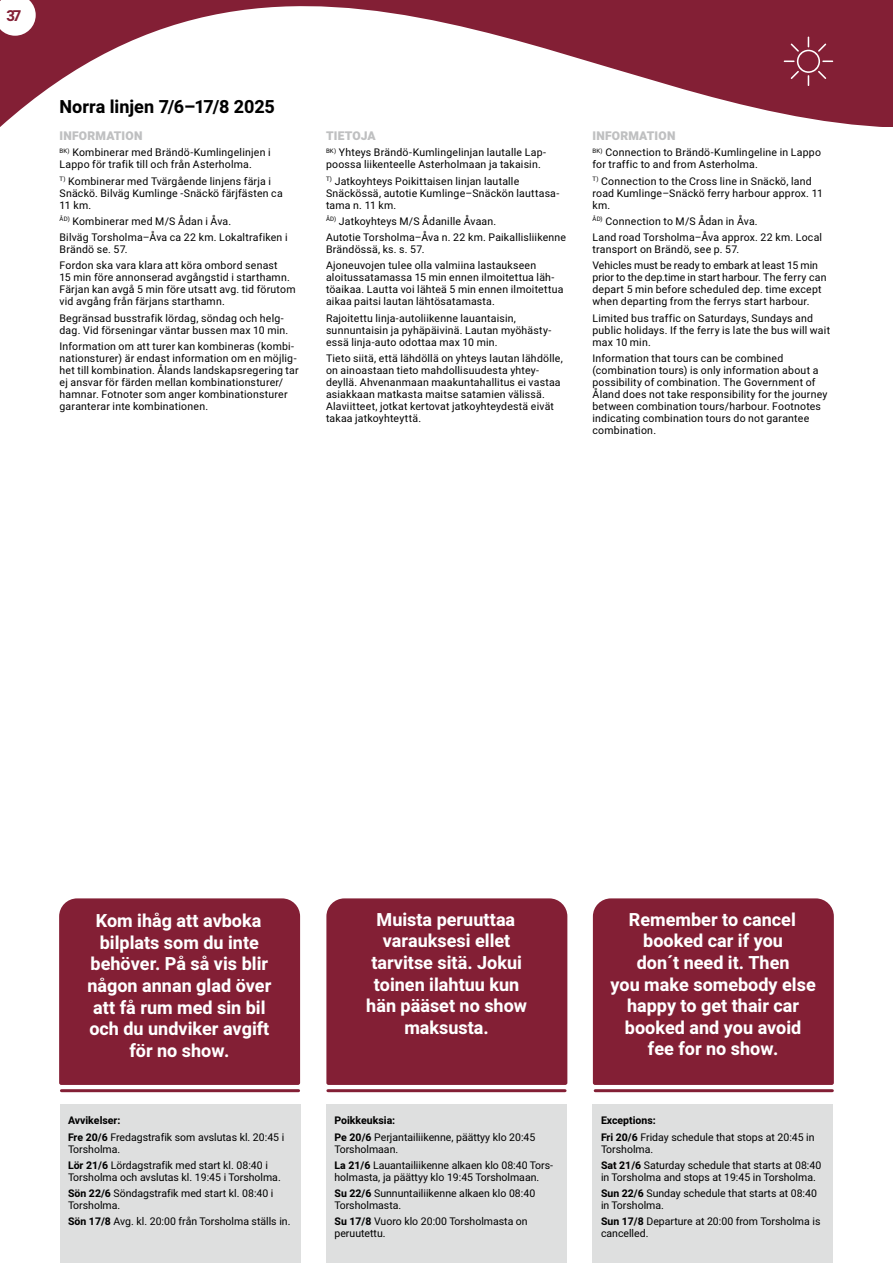
<style>
.page{position:relative;width:893px;height:1263px;background:#fff}
.page>*{position:absolute;margin:0;border:0;box-sizing:border-box;transform-origin:0 0}
.t1{font:700 18px/21.6px "Heebo";color:#fff;text-align:center}
.t2{font:700 18px "Heebo";color:#000}
.t3{font:700 15px "Heebo";color:#831f35}
.t4{font:900 12px "Heebo";letter-spacing:.015em;color:#bfc0c1}
.t5{font:10.5px/12px "Heebo";letter-spacing:.02em;color:#000}
.t6{font:10.5px/16.2px "Heebo";color:#000}
.s1{font-weight:700}
</style>
<div class="page">
<svg style="left:0;top:0;width:893px;height:127px"></svg>
<svg style="left:0;top:0;width:36px;height:36px"></svg>
<div style="left:60px;top:1105px;width:240px;height:158px;background:#dedfdf"></div>
<div style="left:326px;top:1105px;width:241px;height:158px;background:#dedfdf"></div>
<div style="left:592px;top:1105px;width:241px;height:158px;background:#dedfdf"></div>
<svg style="left:784px;top:37px;width:49px;height:49px;background:#8f3448"></svg>
<div style="left:59px;top:898px;width:241px;height:187px;background:#831f35"></div>
<hr style="left:61px;top:1089px;width:238px;height:3px;background:#831f35">
<hr style="left:328px;top:1089px;width:237px;height:3px;background:#831f35">
<hr style="left:595px;top:1089px;width:237px;height:3px;background:#831f35">
<div style="left:326px;top:898px;width:241px;height:187px;background:#831f35"></div>
<div style="left:593px;top:898px;width:241px;height:187px;background:#831f35"></div>
<h2 class="t3" style="left:6px;top:5px;width:16px">37</h2>
<h1 class="t2" style="left:60px;top:94px;width:217px">Norra linjen 7/6–17/8 2025</h1>
<p class="t4" style="left:60px;top:128px;width:84px">INFORMATION</p>
<p class="t5" style="left:60px;top:147px;width:213px"><sup>BK)</sup> Kombinerar med Brändö-Kumlingelinjen i<br>Lappo för trafik till och från Asterholma.</p>
<p class="t5" style="left:60px;top:175px;width:225px"><sup>T)</sup> Kombinerar med Tvärgående linjens färja i<br>Snäckö. Bilväg Kumlinge -Snäckö färjfästen ca<br>11 km.</p>
<p class="t5" style="left:60px;top:213px;width:230px;line-height:16.2px"><sup>ÅD)</sup> Kombinerar med M/S Ådan i Åva.<br>Bilväg Torsholma–Åva ca 22 km. Lokaltrafiken i</p>
<p class="t5" style="left:60px;top:241px;width:220px;line-height:16.2px">Brändö se. 57.<br>Fordon ska vara klara att köra ombord senast</p>
<p class="t5" style="left:60px;top:272px;width:238px">15 min före annonserad avgångstid i starthamn.<br>Färjan kan avgå 5 min före utsatt avg. tid förutom vid avgång från färjans starthamn.</p>
<p class="t5" style="left:60px;top:312px;width:230px">Begränsad busstrafik lördag, söndag och helg&shy;dag. Vid förseningar väntar bussen max 10 min.</p>
<p class="t5" style="left:60px;top:340px;width:241px">Information om att turer kan kombineras (kombi&shy;nationsturer) är endast information om en möjlig&shy;het till kombination. Ålands landskapsregering tar ej ansvar för färden mellan kombinationsturer/ hamnar. Fotnoter som anger kombinationsturer garanterar inte kombinationen.</p>
<p class="t4" style="left:326px;top:128px;width:51px">TIETOJA</p>
<p class="t5" style="left:326px;top:147px;width:222px"><sup>BK)</sup> Yhteys Brändö-Kumlingelinjan lautalle Lap&shy;poossa liikenteelle Asterholmaan ja takaisin.</p>
<p class="t5" style="left:326px;top:175px;width:235px"><sup>T)</sup> Jatkoyhteys Poikittaisen linjan lautalle<br>Snäckössä, autotie Kumlinge–Snäckön lauttasa&shy;tama n. 11 km.</p>
<p class="t5" style="left:326px;top:213px;width:242px;line-height:16.2px"><sup>ÅD)</sup> Jatkoyhteys M/S Ådanille Åvaan.<br>Autotie Torsholma–Åva n. 22 km. Paikallisliikenne</p>
<p class="t5" style="left:326px;top:241px;width:212px;line-height:16.2px">Brändössä, ks. s. 57.<br>Ajoneuvojen tulee olla valmiina lastaukseen</p>
<p class="t5" style="left:326px;top:272px;width:239px">aloitussatamassa 15 min ennen ilmoitettua läh&shy;töaikaa. Lautta voi lähteä 5 min ennen ilmoitettua aikaa paitsi lautan lähtösatamasta.</p>
<p class="t5" style="left:326px;top:312px;width:227px">Rajoitettu linja-autoliikenne lauantaisin, sunnuntaisin ja pyhäpäivinä. Lautan myöhästy&shy;essä linja-auto odottaa max 10 min.</p>
<p class="t5" style="left:326px;top:352px;width:238px">Tieto siitä, että lähdöllä on yhteys lautan lähdölle, on ainoastaan tieto mahdollisuudesta yhtey&shy;deyllä. Ahvenanmaan maakuntahallitus ei vastaa asiakkaan matkasta maitse satamien välissä.<br>Alaviitteet, jotkat kertovat jatkoyhteydestä eivät takaa jatkoyhteyttä.</p>
<p class="t4" style="left:592px;top:128px;width:84px">INFORMATION</p>
<p class="t5" style="left:592px;top:147px;width:230px"><sup>BK)</sup> Connection to Brändö-Kumlingeline in Lappo for traffic to and from Asterholma.</p>
<p class="t5" style="left:592px;top:175px;width:232px"><sup>T)</sup> Connection to the Cross line in Snäckö, land road Kumlinge–Snäckö ferry harbour approx. 11 km.</p>
<p class="t5" style="left:592px;top:213px;width:231px;line-height:16.2px"><sup>ÅD)</sup> Connection to M/S Ådan in Åva.<br>Land road Torsholma–Åva approx. 22 km. Local</p>
<p class="t5" style="left:592px;top:241px;width:227px;line-height:16.2px">transport on Brändö, see p. 57.<br>Vehicles must be ready to embark at least 15 min</p>
<p class="t5" style="left:592px;top:272px;width:235px">prior to the dep.time in start harbour. The ferry can depart 5 min before scheduled dep. time except when departing from the ferrys start harbour.</p>
<p class="t5" style="left:592px;top:312px;width:239px">Limited bus traffic on Saturdays, Sundays and public holidays. If the ferry is late the bus will wait max 10 min.</p>
<p class="t5" style="left:592px;top:352px;width:237px">Information that tours can be combined (combination tours) is only information about a possibility of combination. The Government of Åland does not take responsibility for the journey between combination tours/harbour. Footnotes indicating combination tours do not garantee combination.</p>
<h1 class="t1" style="left:87px;top:910px;width:185px">Kom ihåg att avboka bilplats som du inte behöver. På så vis blir någon annan glad över att få rum med sin bil och du undviker avgift för no show.</h1>
<h1 class="t1" style="left:366px;top:909px;width:162px">Muista peruuttaa varauksesi ellet tarvitse sitä. Jokui toinen ilahtuu kun hän pääset no show maksusta.</h1>
<h1 class="t1" style="left:610px;top:909px;width:207px">Remember to cancel booked car if you<br>don´t need it. Then<br>you make somebody else happy to get thair car booked and you avoid fee for no show.</h1>
<p class="t6" style="left:68px;top:1112px;width:218px"><span class="s1">Avvikelser:<br>Fre 20/6</span> Fredagstrafik som avslutas kl. 20:45 i</p>
<p class="t6" style="left:68px;top:1141px;width:201px">Torsholma.<br><span class="s1">Lör 21/6</span> Lördagstrafik med start kl. 08:40 i</p>
<p class="t6" style="left:68px;top:1169px;width:214px">Torsholma och avslutas kl. 19:45 i Torsholma.<br><span class="s1">Sön 22/6</span> Söndagstrafik med start kl. 08:40 i</p>
<p class="t6" style="left:68px;top:1197px;width:224px">Torsholma.<br><span class="s1">Sön 17/8</span> Avg. kl. 20:00 från Torsholma ställs in.</p>
<p class="t6" style="left:334px;top:1112px;width:202px"><span class="s1">Poikkeuksia:<br>Pe 20/6</span> Perjantailiikenne, päättyy klo 20:45</p>
<p class="t6" style="left:334px;top:1141px;width:220px">Torsholmaan.<br><span class="s1">La 21/6</span> Lauantailiikenne alkaen klo 08:40 Tors-</p>
<p class="t6" style="left:334px;top:1169px;width:206px">holmasta, ja päättyy klo 19:45 Torsholmaan.<br><span class="s1">Su 22/6</span> Sunnuntailiikenne alkaen klo 08:40</p>
<p class="t6" style="left:334px;top:1197px;width:195px">Torsholmasta.<br><span class="s1">Su 17/8</span> Vuoro klo 20:00 Torsholmasta on</p>
<p class="t6" style="left:334px;top:1225px;width:53px">peruutettu.</p>
<p class="t6" style="left:601px;top:1112px;width:215px"><span class="s1">Exceptions:<br>Fri 20/6</span> Friday schedule that stops at 20:45 in</p>
<p class="t6" style="left:601px;top:1141px;width:222px">Torsholma.<br><span class="s1">Sat 21/6</span> Saturday schedule that starts at 08:40</p>
<p class="t6" style="left:601px;top:1169px;width:217px">in Torsholma and stops at 19:45 in Torsholma.<br><span class="s1">Sun 22/6</span> Sunday schedule that starts at 08:40</p>
<p class="t6" style="left:601px;top:1197px;width:221px">in Torsholma.<br><span class="s1">Sun 17/8</span> Departure at 20:00 from Torsholma is</p>
<p class="t6" style="left:601px;top:1225px;width:49px">cancelled.</p>
</div>
